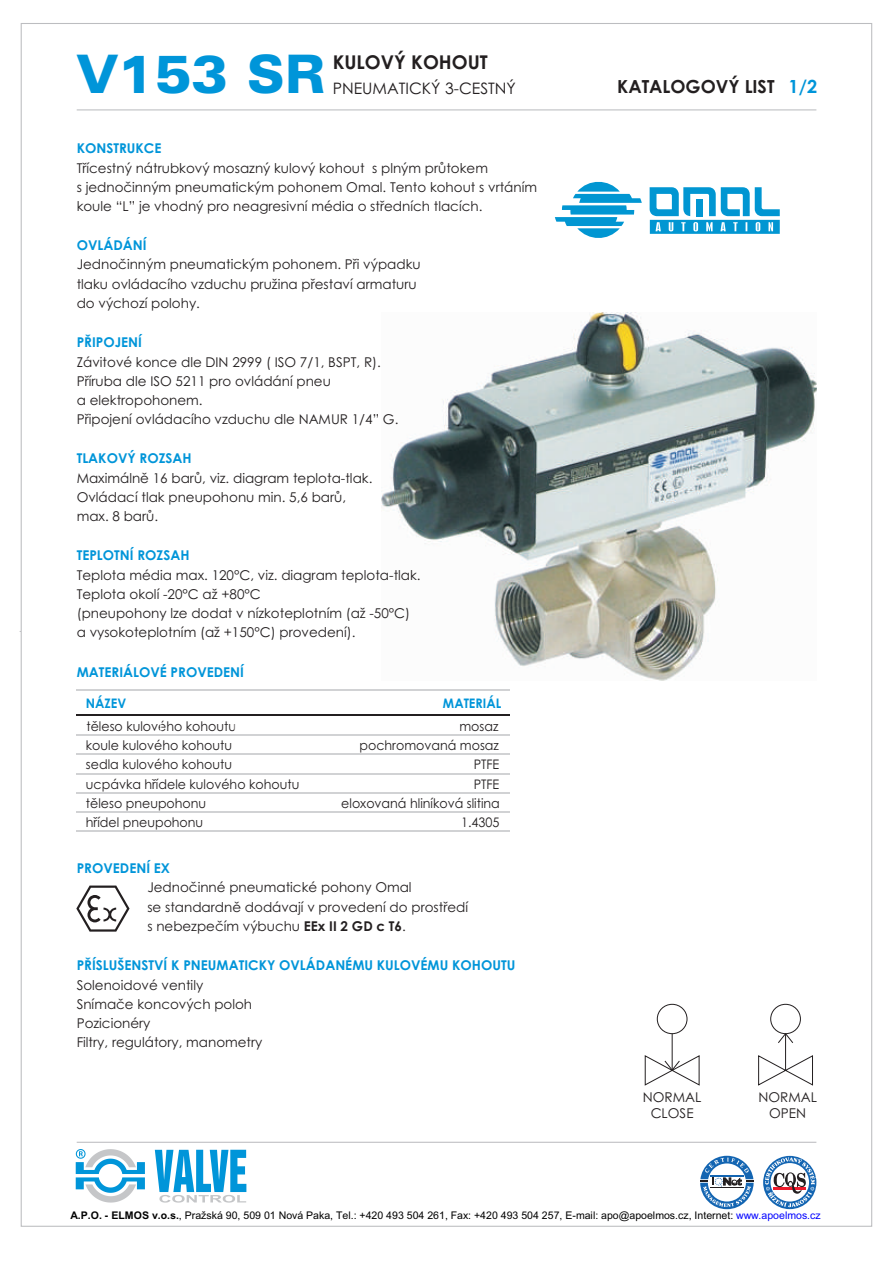
<style>
.page{position:relative;width:893px;height:1263px;background:#fff}
.page>*{position:absolute;margin:0;border:0;box-sizing:border-box;transform-origin:0 0}
.t1{font:900 expanded 53.25px "Zurich BT";color:#0095d9;scale:.91 1}
.t2{font:700 18.9px "Century Gothic";color:#231f20}
.t3{font:700 18.15px "Century Gothic";color:#0095d9}
.t4{font:700 18px "Century Gothic";color:#231f20}
.t5{font:15.75px "Century Gothic";color:#231f20}
.t6{font:13.5px/19.4px "Century Gothic";color:#231f20}
.t7{font:700 13.5px "Century Gothic";color:#0095d9}
.t8{font:13.2px "Century Gothic";color:#231f20;scale:.96 1}
.t9{font:700 13.2px "Century Gothic";color:#0095d9;scale:.96 1}
.t10{font:10.5px "Arial";color:#000}
.s1{font-weight:700}
.s2{color:#00f}
</style>
<div class="page">
<img style="left:382px;top:313px;width:435px;height:368px">
<hr style="left:77px;top:109px;width:739px;height:1px;background:#bcbdc0">
<svg style="left:76px;top:1149px;width:69px;height:53px"></svg>
<svg style="left:155px;top:1150px;width:91px;height:52px"></svg>
<hr style="left:77px;top:1142px;width:739px;height:1px;background:#bcbdc0">
<svg style="left:763px;top:1156px;width:53px;height:53px"></svg>
<svg style="left:765px;top:1157px;width:51px;height:50px"></svg>
<svg style="left:700px;top:1156px;width:54px;height:53px"></svg>
<hr style="left:710px;top:1175px;width:33px;height:1px;background:#1365b2">
<hr style="left:710px;top:1187px;width:33px;height:1px;background:#231f20">
<svg style="left:555px;top:181px;width:87px;height:57px"></svg>
<svg style="left:650px;top:187px;width:130px;height:47px"></svg>
<hr style="left:76px;top:734px;width:434px;height:2px;background:#d1d2d4">
<hr style="left:76px;top:689px;width:434px;height:1px;background:#d1d2d4">
<hr style="left:76px;top:714px;width:434px;height:1px;background:#231f20">
<hr style="left:76px;top:754px;width:434px;height:1px;background:#d1d2d4">
<hr style="left:76px;top:773px;width:434px;height:1px;background:#d1d2d4">
<hr style="left:76px;top:792px;width:434px;height:1px;background:#d1d2d4">
<hr style="left:76px;top:811px;width:434px;height:1px;background:#d1d2d4">
<hr style="left:76px;top:830px;width:434px;height:2px;background:#d1d2d4">
<svg style="left:76px;top:885px;width:54px;height:47px"></svg>
<hr style="left:672px;top:1034px;width:1px;height:36px;background:#231f20">
<div style="left:657px;top:1004px;width:30px;height:30px;border:1px solid #231f20;border-radius:50%"></div>
<svg style="left:644px;top:1054px;width:56px;height:32px"></svg>
<svg style="left:758px;top:1054px;width:55px;height:32px"></svg>
<hr style="left:785px;top:1034px;width:1px;height:36px;background:#231f20">
<div style="left:770px;top:1004px;width:31px;height:30px;border:1px solid #231f20;border-radius:50%"></div>
<svg style="left:778px;top:1032px;width:16px;height:12px"></svg>
<h1 class="t1" style="left:77px;top:53px;width:274px">V153 SR</h1>
<h2 class="t2" style="left:333px;top:55px;width:157px">KULOVÝ KOHOUT</h2>
<p class="t5" style="left:333px;top:82px;width:185px">PNEUMATICKÝ 3-CESTNÝ</p>
<h3 class="t4" style="left:617px;top:80px;width:159px">KATALOGOVÝ LIST</h3>
<h3 class="t3" style="left:788px;top:80px;width:30px">1/2</h3>
<p class="t7" style="left:77px;top:143px;width:86px">KONSTRUKCE</p>
<p class="t6" style="left:77px;top:159px;width:462px">Třícestný nátrubkový mosazný kulový kohout s plným průtokem<br>s jednočinným pneumatickým pohonem Omal. Tento kohout s vrtáním koule “L” je vhodný pro neagresivní média o středních tlacích.</p>
<p class="t7" style="left:77px;top:240px;width:71px">OVLÁDÁNÍ</p>
<p class="t6" style="left:77px;top:256px;width:345px">Jednočinným pneumatickým pohonem. Při výpadku tlaku ovládacího vzduchu pružina přestaví armaturu do výchozí polohy.</p>
<p class="t7" style="left:77px;top:337px;width:67px">PŘIPOJENÍ</p>
<p class="t6" style="left:77px;top:353px;width:323px">Závitové konce dle DIN 2999 ( ISO 7/1, BSPT, R).<br>Příruba dle ISO 5211 pro ovládání pneu<br>a elektropohonem.<br>Připojení ovládacího vzduchu dle NAMUR 1/4” G.</p>
<p class="t7" style="left:77px;top:453px;width:116px">TLAKOVÝ ROZSAH</p>
<p class="t6" style="left:77px;top:469px;width:297px">Maximálně 16 barů, viz. diagram teplota-tlak.<br>Ovládací tlak pneupohonu min. 5,6 barů, max. 8 barů.</p>
<p class="t7" style="left:77px;top:550px;width:114px">TEPLOTNÍ ROZSAH</p>
<p class="t6" style="left:77px;top:566px;width:345px">Teplota média max. 120°C, viz. diagram teplota-tlak.<br>Teplota okolí -20°C až +80°C<br>(pneupohony lze dodat v nízkoteplotním (až -50°C) a vysokoteplotním (až +150°C) provedení).</p>
<p class="t7" style="left:77px;top:666px;width:169px">MATERIÁLOVÉ PROVEDENÍ</p>
<p class="t9" style="left:86px;top:698px;width:44px">NÁZEV</p>
<p class="t9" style="left:443px;top:698px;width:62px">MATERIÁL</p>
<p class="t8" style="left:86px;top:721px;width:157px">těleso kulového kohoutu</p>
<p class="t8" style="left:459px;top:721px;width:42px">mosaz</p>
<p class="t8" style="left:86px;top:740px;width:154px">koule kulového kohoutu</p>
<p class="t8" style="left:359px;top:740px;width:147px">pochromovaná mosaz</p>
<p class="t8" style="left:86px;top:759px;width:154px">sedla kulového kohoutu</p>
<p class="t8" style="left:474px;top:759px;width:28px">PTFE</p>
<p class="t8" style="left:86px;top:779px;width:224px">ucpávka hřídele kulového kohoutu</p>
<p class="t8" style="left:474px;top:779px;width:28px">PTFE</p>
<p class="t8" style="left:86px;top:798px;width:127px">těleso pneupohonu</p>
<p class="t8" style="left:341px;top:798px;width:167px">eloxovaná hliníková slitina</p>
<p class="t8" style="left:86px;top:817px;width:124px">hřídel pneupohonu</p>
<p class="t8" style="left:461px;top:817px;width:42px">1.4305</p>
<p class="t7" style="left:77px;top:863px;width:95px">PROVEDENÍ EX</p>
<p class="t6" style="left:147px;top:879px;width:322px">Jednočinné pneumatické pohony Omal<br>se standardně dodávají v provedení do prostředí s nebezpečím výbuchu <span class="s1">EEx II 2 GD c T6</span>.</p>
<p class="t7" style="left:77px;top:960px;width:440px">PŘÍSLUŠENSTVÍ K PNEUMATICKY OVLÁDANÉMU KULOVÉMU KOHOUTU</p>
<p class="t6" style="left:77px;top:976px;width:187px">Solenoidové ventily<br>Snímače koncových poloh<br>Pozicionéry<br>Filtry, regulátory, manometry</p>
<p class="t6" style="left:643px;top:1091px;width:60px;line-height:16px;text-align:center">NORMAL<br>CLOSE</p>
<p class="t6" style="left:758px;top:1091px;width:60px;line-height:16px;text-align:center">NORMAL<br>OPEN</p>
<p class="t10" style="left:71px;top:1209px;width:752px"><span class="s1">A.P.O. - ELMOS v.o.s.</span>, Pražská 90, 509 01 Nová Paka, Tel.: +420 493 504 261, Fax: +420 493 504 257, E-mail: apo@apoelmos.cz, Internet: <span class="s2">www.apoelmos.cz</span></p>
</div>
